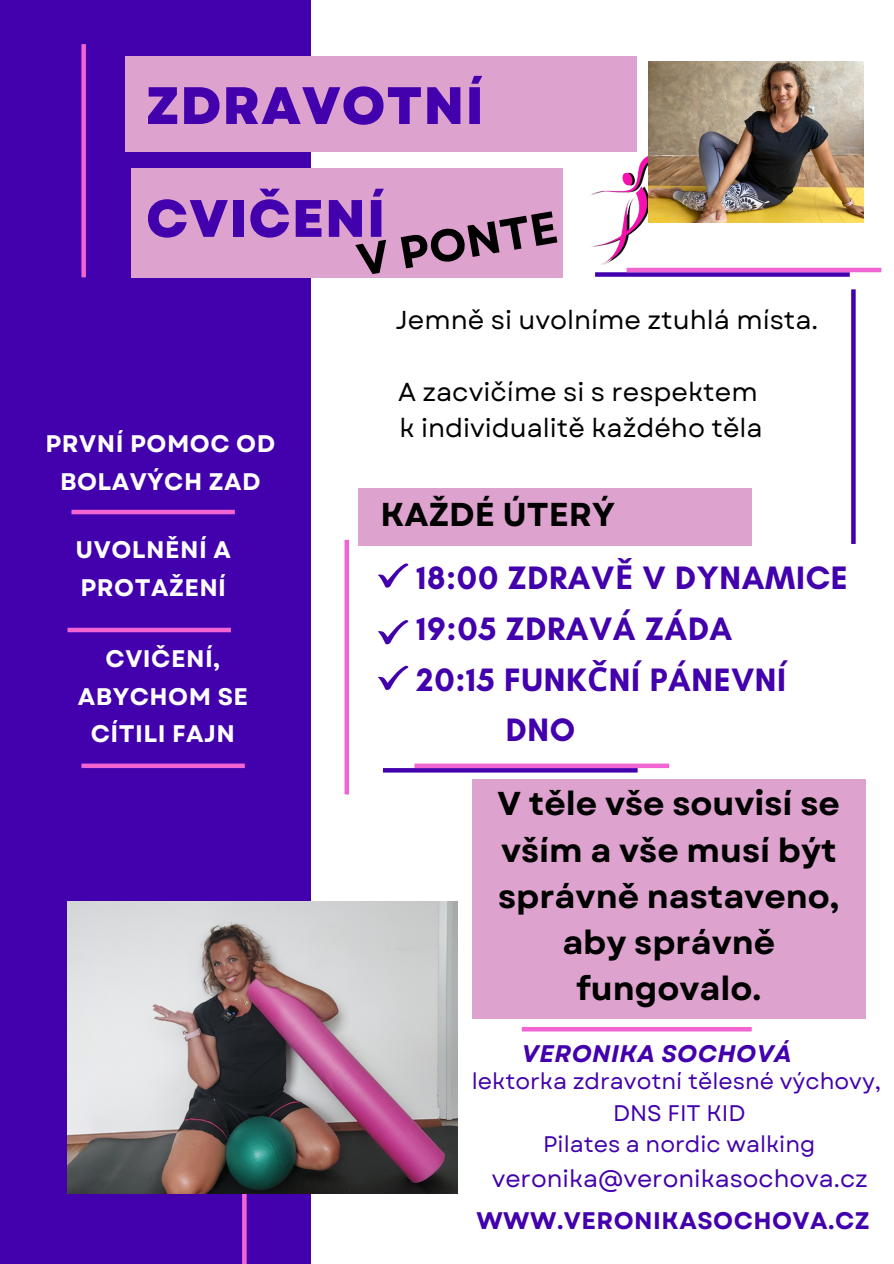
<style>
.page{position:relative;width:894px;height:1264px;background:#fff}
.page>*{position:absolute;margin:0;border:0;box-sizing:border-box;transform-origin:0 0}
.t1{font:800 52.5px "Garet";letter-spacing:.02em;color:#4201ad}
.t2{font:700 45.15px "Garet";color:#000}
.t3{font:700 33px/46.2px "Garet";color:#000;text-align:center}
.t4{font:700 33px "Glacial Indifference";letter-spacing:.02em;color:#4201ad}
.t5{font:25.95px "Garet";color:#000}
.t6{font:700 24px/37.2px "Garet";letter-spacing:.02em;color:#fff;text-align:center}
.t7{font:24px "Garet";color:#4201ad}
.t8{font:700 24px "Garet";letter-spacing:.02em;color:#4201ad}
.t9{font:italic 700 24px "Garet";letter-spacing:.02em;color:#4201ad}
.t10{font:22.5px "Garet";color:#4201ad}
.s1{font-family:"Noto Sans"}
</style>
<div class="page">
<div style="left:0;top:0;width:311px;height:1263px;background:#4201ad"></div>
<div style="left:131px;top:168px;width:431px;height:109px;background:#dda2ce"></div>
<div style="left:125px;top:56px;width:512px;height:96px;background:#dda2ce"></div>
<hr style="left:71px;top:510px;width:164px;height:4px;background:#f164d2">
<div style="left:81px;top:763px;width:164px;height:5px;background:#f164d2"></div>
<div style="left:521px;top:1026px;width:230px;height:5px;background:#f164d2"></div>
<div style="left:471px;top:778px;width:394px;height:240px;background:#dda2ce"></div>
<div style="left:81px;top:44px;width:5px;height:233px;background:#f164d2"></div>
<svg style="left:242px;top:1192px;width:4px;height:71px"></svg>
<img style="left:562px;top:156px;width:175px;height:116px">
<img style="left:67px;top:901px;width:390px;height:291px">
<img style="left:648px;top:62px;width:215px;height:161px">
<div style="left:595px;top:272px;width:254px;height:5px;background:#4201ad"></div>
<hr style="left:626px;top:268px;width:255px;height:4px;background:#f164d2">
<svg style="left:383px;top:768px;width:254px;height:4px"></svg>
<div style="left:414px;top:763px;width:255px;height:5px;background:#f164d2"></div>
<div style="left:67px;top:627px;width:164px;height:5px;background:#f164d2"></div>
<svg style="left:851px;top:289px;width:4px;height:255px"></svg>
<div style="left:344px;top:540px;width:5px;height:254px;background:#f164d2"></div>
<svg style="left:378px;top:563px;width:31px;height:25px"></svg>
<svg style="left:378px;top:665px;width:31px;height:25px"></svg>
<svg style="left:378px;top:620px;width:31px;height:25px"></svg>
<div style="left:358px;top:488px;width:394px;height:57px;background:#dda2ce"></div>
<p class="t1" style="left:146px;top:68px;width:339px">ZDRAVOTNÍ</p>
<p class="t1" style="left:146px;top:181px;width:240px">CVIČENÍ</p>
<p class="t2" style="left:352px;top:229px;width:204px;rotate:-10deg">V PONTE</p>
<p class="t6" style="left:45px;top:425px;width:231px">PRVNÍ POMOC OD<br>BOLAVÝCH ZAD</p>
<p class="t6" style="left:76px;top:531px;width:157px;text-align:left">UVOLNĚNÍ A<br>PROTAŽENÍ</p>
<p class="t6" style="left:78px;top:640px;width:172px">CVIČENÍ,<br>ABYCHOM SE<br>CÍTILI FAJN</p>
<p class="t5" style="left:395px;top:301px;width:424px">Jemně si uvolníme ztuhlá místa.</p>
<p class="t5" style="left:398px;top:373px;width:361px">A zacvičíme si s respektem</p>
<p class="t5" style="left:399px;top:409px;width:364px">k individualitě každého těla</p>
<p class="t3" style="left:380px;top:491px;width:236px">KAŽDÉ ÚTERÝ</p>
<p class="t4" style="left:416px;top:558px;width:432px">18:00 ZDRAV<span class="s1">Ě</span> V DYNAMICE</p>
<p class="t4" style="left:416px;top:608px;width:317px">19:05 ZDRAVÁ ZÁDA</p>
<p class="t4" style="left:416px;top:659px;width:371px">20:15 FUNK<span class="s1">Č</span>NÍ PÁNEVNÍ</p>
<p class="t4" style="left:505px;top:710px;width:71px">DNO</p>
<p class="t3" style="left:497px;top:781px;width:344px">V těle vše souvisí se vším a vše musí být správně nastaveno, aby správně fungovalo.</p>
<p class="t9" style="left:521px;top:1036px;width:271px">VERONIKA SOCHOVÁ</p>
<p class="t10" style="left:471px;top:1065px;width:410px">lektorka zdravotní tělesné výchovy,</p>
<p class="t10" style="left:612px;top:1096px;width:134px">DNS FIT KID</p>
<p class="t10" style="left:543px;top:1128px;width:273px">Pilates a nordic walking</p>
<p class="t7" style="left:491px;top:1161px;width:377px">veronika@veronikasochova.cz</p>
<p class="t8" style="left:476px;top:1203px;width:394px">WWW.VERONIKASOCHOVA.CZ</p>
</div>
